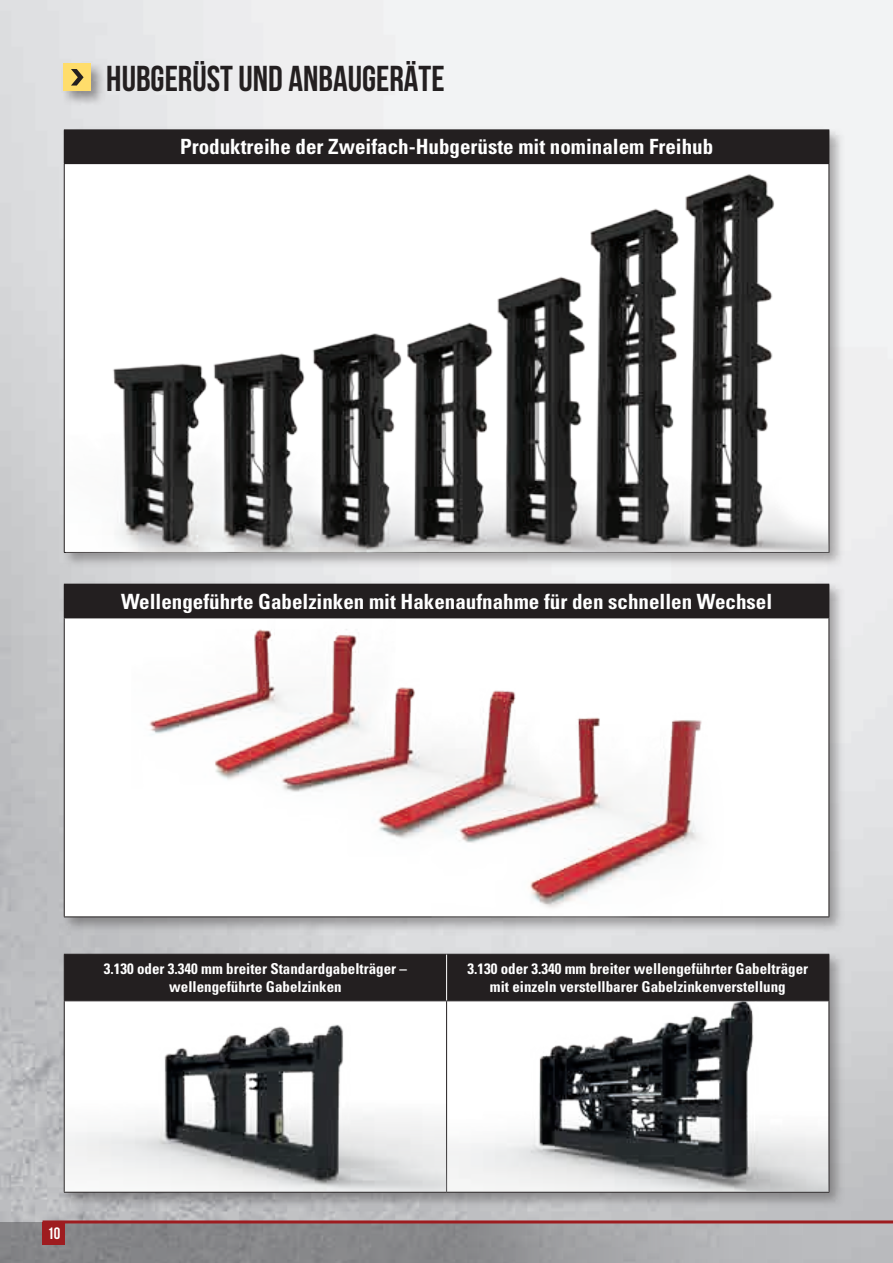
<style>
.page{position:relative;width:893px;height:1263px;background:#fff}
.page>*{position:absolute;margin:0;border:0;box-sizing:border-box;transform-origin:0 0}
.HY-Page_Header_Left{font:700 36px "Bebas Neue";color:#231f20}
.HY-Table_header{font:700 condensed 21px "Univers LT Std";color:#fff}
.t1{font:700 16.5px "Bebas Neue";color:#fff}
.t2{font:700 condensed 15px/18px "Univers LT Std";color:#fff;text-align:center}
</style>
<div class="page">
<svg style="left:0;top:1222px;width:893px;height:41px;background:#979699"></svg>
<hr style="left:43px;top:1220px;width:850px;height:3px;background:#9e1c1f">
<div style="left:43px;top:1222px;width:22px;height:23px;background:#9e1c1f"></div>
<div style="left:61px;top:61px;width:45px;height:45px;background:#231f20;opacity:.45"></div>
<div style="left:64px;top:64px;width:27px;height:27px;background:#ffdd6b"></div>
<svg style="left:71px;top:69px;width:13px;height:17px"></svg>
<div style="left:61px;top:127px;width:784px;height:441px;background:#231f20;opacity:.35"></div>
<div style="left:64px;top:130px;width:765px;height:34px;background:#231f20"></div>
<hr style="left:64px;top:129px;width:765px;height:1px;background:#231f20">
<hr style="left:64px;top:164px;width:1px;height:388px;background:#231f20">
<hr style="left:828px;top:164px;width:1px;height:388px;background:#231f20">
<hr style="left:64px;top:552px;width:765px;height:1px;background:#231f20">
<img style="left:67px;top:164px;width:761px;height:388px">
<div style="left:61px;top:581px;width:784px;height:351px;background:#231f20;opacity:.35"></div>
<div style="left:64px;top:584px;width:765px;height:34px;background:#231f20"></div>
<div style="left:64px;top:618px;width:765px;height:299px;background:#fff"></div>
<hr style="left:64px;top:618px;width:1px;height:298px;background:#231f20">
<hr style="left:828px;top:618px;width:1px;height:298px;background:#231f20">
<hr style="left:64px;top:916px;width:765px;height:1px;background:#231f20">
<img style="left:131px;top:629px;width:597px;height:288px">
<div style="left:61px;top:951px;width:784px;height:257px;background:#231f20;opacity:.35"></div>
<div style="left:65px;top:955px;width:763px;height:45px;background:#231f20"></div>
<hr style="left:64px;top:954px;width:383px;height:1px;background:#231f20">
<hr style="left:64px;top:954px;width:1px;height:46px;background:#231f20">
<hr style="left:447px;top:954px;width:382px;height:1px;background:#231f20">
<hr style="left:828px;top:954px;width:1px;height:46px;background:#231f20">
<hr style="left:64px;top:1000px;width:383px;height:1px;background:#231f20">
<hr style="left:64px;top:1001px;width:1px;height:191px;background:#231f20">
<hr style="left:447px;top:1000px;width:382px;height:1px;background:#231f20">
<hr style="left:828px;top:1001px;width:1px;height:191px;background:#231f20">
<hr style="left:64px;top:1192px;width:383px;height:1px;background:#231f20">
<hr style="left:447px;top:1192px;width:382px;height:1px;background:#231f20">
<hr style="left:446px;top:954px;width:1px;height:46px;background:#fff">
<img style="left:65px;top:1001px;width:763px;height:191px">
<p class="HY-Page_Header_Left" style="left:106px;top:59px;width:340px">HUBGERÜST UND ANBAUGERÄTE</p>
<p class="HY-Table_header" style="left:180px;top:134px;width:535px">Produktreihe der Zweifach-Hubgerüste mit nominalem Freihub</p>
<p class="HY-Table_header" style="left:121px;top:588px;width:653px">Wellengeführte Gabelzinken mit Hakenaufnahme für den schnellen Wechsel</p>
<p class="t2" style="left:104px;top:959px;width:305px">3.130 oder 3.340 mm breiter Standardgabelträger – wellengeführte Gabelzinken</p>
<p class="t2" style="left:467px;top:959px;width:342px">3.130 oder 3.340 mm breiter wellengeführter Gabelträger mit einzeln verstellbarer Gabelzinkenverstellung</p>
<p class="t1" style="left:47px;top:1224px;width:15px">10</p>
</div>
